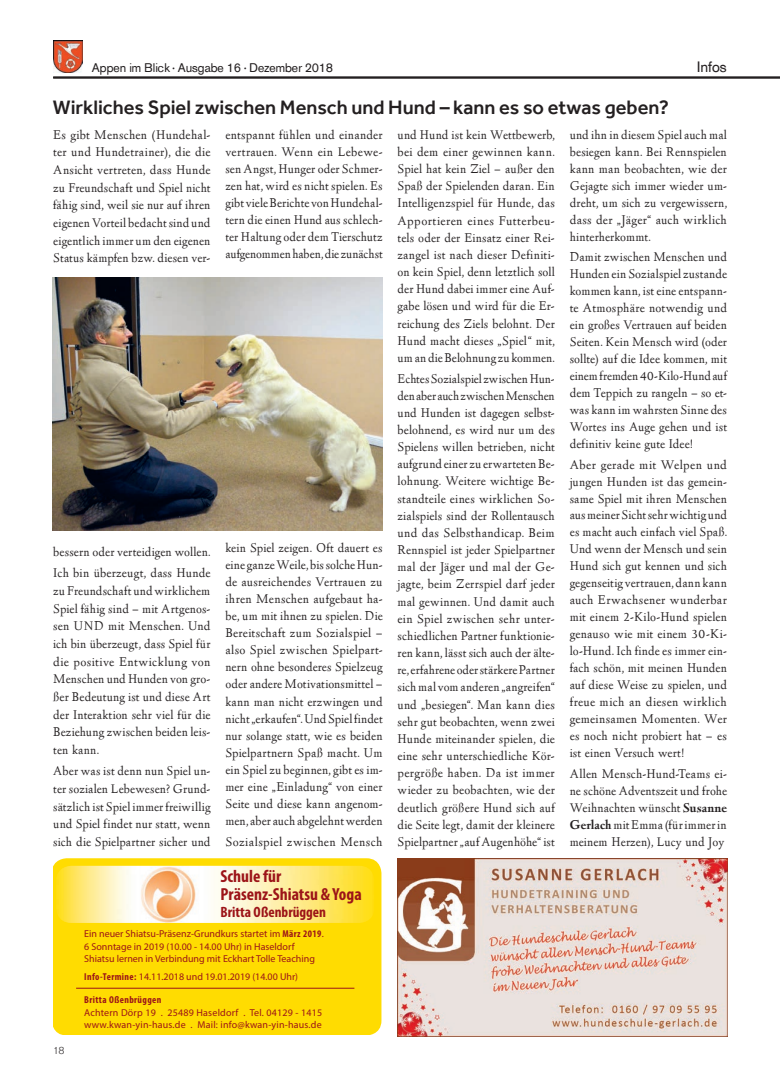
<style>
.page{position:relative;width:780px;height:1088px;background:#fff}
.page>*{position:absolute;margin:0;border:0;box-sizing:border-box;transform-origin:0 0}
.t1{font:500 20px "Effra";color:#231f20}
.t2{font:700 condensed 17.5px/17.5px "Myriad Pro";color:#9c1418}
.t3{font:700 condensed 15px "Myriad Pro";color:#9c1418}
.t4{font:15px "A750 Sans";color:#231f20}
.t5{font:12.5px/17.1px "D690 Roman";letter-spacing:.02em;color:#231f20;text-align:justify;scale:.96 1}
.t6{font:12.5px/17px "D690 Roman";letter-spacing:.02em;color:#231f20;text-align:justify}
.t7{font:12.5px/17.1px "D690 Roman";letter-spacing:.02em;color:#231f20;text-align:justify;scale:.95 1}
.t8{font:12.5px "A750 Sans";color:#231f20}
.t9{font:12.5px "D690 Roman";letter-spacing:.045em;color:#231f20}
.t10{font:10px/12.5px "Myriad Pro";color:#9c1418}
.t11{font:10px/12.5px "Myriad Pro";letter-spacing:.02em;color:#9c1418}
.t12{font:700 condensed 10px "Myriad Pro";letter-spacing:.04em;color:#9c1418}
.t13{font:300 10px "A750 Sans";color:#231f20}
.s1{font-weight:700}
.s2{font-weight:700;font-stretch:condensed}
</style>
<div class="page">
<hr style="left:53px;top:77px;width:727px;height:1px;background:#231f20">
<img style="left:53px;top:40px;width:30px;height:32px">
<div style="left:53px;top:858px;width:328px;height:177px;background:#ffdc01"></div>
<img style="left:56px;top:866px;width:318px;height:57px">
<hr style="left:76px;top:988px;width:278px;height:1px;background:#9c1418">
<img style="left:53px;top:278px;width:329px;height:252px">
<img style="left:397px;top:859px;width:330px;height:177px">
<p class="t8" style="left:92px;top:60px;width:243px">Appen im Blick · Ausgabe 16 · Dezember 2018</p>
<p class="t4" style="left:697px;top:58px;width:31px">Infos</p>
<h1 class="t1" style="left:53px;top:95px;width:617px">Wirkliches Spiel zwischen Mensch und Hund – kann es so etwas geben?</h1>
<p class="t6" style="left:53px;top:126px;width:159px;line-height:17.6px">Es gibt Menschen (Hundehal&shy;ter und Hundetrainer), die die Ansicht vertreten, dass Hunde zu Freundschaft und Spiel nicht fähig sind, weil sie nur auf ihren eigenen Vorteil bedacht sind und eigentlich immer um den eigenen Status kämpfen bzw. diesen ver-</p>
<p class="t5" style="left:397px;top:126px;width:165px">und Hund ist kein Wettbewerb, bei dem einer gewinnen kann.<br>Spiel hat kein Ziel – außer den Spaß der Spielenden daran. Ein Intelligenzspiel für Hunde, das Apportieren eines Futterbeu&shy;tels oder der Einsatz einer Rei&shy;zangel ist nach dieser Definiti&shy;on kein Spiel, denn letztlich soll der Hund dabei immer eine Auf&shy;gabe lösen und wird für die Er&shy;reichung des Ziels belohnt. Der Hund macht dieses „Spiel“ mit, um an die Belohnung zu kommen.</p>
<p class="t7" style="left:397px;top:370px;width:167px">Echtes Sozialspiel zwischen Hun&shy;den aber auch zwischen Menschen und Hunden ist dagegen selbst&shy;belohnend, es wird nur um des Spielens willen betrieben, nicht aufgrund einer zu erwarteten Be&shy;lohnung. Weitere wichtige Be&shy;standteile eines wirklichen So&shy;zialspiels sind der Rollentausch und das Selbsthandicap. Beim Rennspiel ist jeder Spielpartner mal der Jäger und mal der Ge&shy;jagte, beim Zerrspiel darf jeder mal gewinnen. Und damit auch ein Spiel zwischen sehr unter&shy;schiedlichen Partner funktionie&shy;ren kann, lässt sich auch der älte&shy;re, erfahrene oder stärkere Partner sich mal vom anderen „angreifen“ und „besiegen“. Man kann dies sehr gut beobachten, wenn zwei Hunde miteinander spielen, die eine sehr unterschiedliche Kör&shy;pergröße haben. Da ist immer wieder zu beobachten, wie der deutlich größere Hund sich auf die Seite legt, damit der kleinere Spielpartner „auf Augenhöhe“ ist</p>
<p class="t5" style="left:569px;top:126px;width:165px">und ihn in diesem Spiel auch mal besiegen kann. Bei Rennspielen kann man beobachten, wie der Gejagte sich immer wieder um&shy;dreht, um sich zu vergewissern, dass der „Jäger“ auch wirklich hinterherkommt.</p>
<p class="t5" style="left:569px;top:249px;width:165px">Damit zwischen Menschen und Hunden ein Sozialspiel zustande kommen kann, ist eine entspann&shy;te Atmosphäre notwendig und ein großes Vertrauen auf beiden Seiten. Kein Mensch wird (oder sollte) auf die Idee kommen, mit einem fremden 40-Kilo-Hund auf dem Teppich zu rangeln – so et&shy;was kann im wahrsten Sinne des Wortes ins Auge gehen und ist definitiv keine gute Idee!</p>
<p class="t6" style="left:569px;top:456px;width:159px">Aber gerade mit Welpen und jungen Hunden ist das gemein&shy;same Spiel mit ihren Menschen aus meiner Sicht sehr wichtig und es macht auch einfach viel Spaß.<br>Und wenn der Mensch und sein Hund sich gut kennen und sich gegenseitig vertrauen, dann kann auch Erwachsener wunderbar mit einem 2-Kilo-Hund spielen genauso wie mit einem 30-Ki&shy;lo-Hund. Ich finde es immer ein&shy;fach schön, mit meinen Hunden auf diese Weise zu spielen, und freue mich an diesen wirklich gemeinsamen Momenten. Wer es noch nicht probiert hat – es ist einen Versuch wert!</p>
<p class="t6" style="left:569px;top:765px;width:159px">Allen Mensch-Hund-Teams ei&shy;ne schöne Adventszeit und frohe Weihnachten wünscht <span class="s1">Susanne Gerlach</span> mit Emma (für immer in meinem Herzen), Lucy und Joy</p>
<p class="t6" style="left:225px;top:126px;width:159px">entspannt fühlen und einander vertrauen. Wenn ein Lebewe&shy;sen Angst, Hunger oder Schmer&shy;zen hat, wird es nicht spielen. Es gibt viele Berichte von Hundehal&shy;tern die einen Hund aus schlech&shy;ter Haltung oder dem Tierschutz aufgenommen haben, die zunächst</p>
<p class="t5" style="left:225px;top:539px;width:165px">kein Spiel zeigen. Oft dauert es eine ganze Weile, bis solche Hun&shy;de ausreichendes Vertrauen zu ihren Menschen aufgebaut ha&shy;be, um mit ihnen zu spielen. Die Bereitschaft zum Sozialspiel – also Spiel zwischen Spielpart&shy;nern ohne besonderes Spielzeug oder andere Motivationsmittel – kann man nicht erzwingen und nicht „erkaufen“. Und Spiel findet nur solange statt, wie es beiden Spielpartnern Spaß macht. Um ein Spiel zu beginnen, gibt es im&shy;mer eine „Einladung“ von einer Seite und diese kann angenom&shy;men, aber auch abgelehnt werden</p>
<p class="t9" style="left:225px;top:834px;width:159px">Sozialspiel zwischen Mensch</p>
<p class="t5" style="left:53px;top:542px;width:165px;line-height:21.2px">bessern oder verteidigen wollen.<br>Ich bin überzeugt, dass Hunde</p>
<p class="t5" style="left:53px;top:582px;width:165px;line-height:17.6px">zu Freundschaft und wirklichem Spiel fähig sind – mit Artgenos&shy;sen UND mit Menschen. Und ich bin überzeugt, dass Spiel für die positive Entwicklung von Menschen und Hunden von gro&shy;ßer Bedeutung ist und diese Art der Interaktion sehr viel für die Beziehung zwischen beiden leis&shy;ten kann.</p>
<p class="t5" style="left:53px;top:762px;width:165px;line-height:17.6px">Aber was ist denn nun Spiel un&shy;ter sozialen Lebewesen? Grund&shy;sätzlich ist Spiel immer freiwillig und Spiel findet nur statt, wenn sich die Spielpartner sicher und</p>
<p class="t13" style="left:53px;top:1045px;width:13px">18</p>
<h2 class="t2" style="left:220px;top:867px;width:143px">Schule für<br>Präsenz-Shiatsu &amp; Yoga</h2>
<p class="t3" style="left:220px;top:903px;width:107px">Britta Oßenbrüggen</p>
<p class="t10" style="left:84px;top:927px;width:241px">Ein neuer Shiatsu-Präsenz-Grundkurs startet im <span class="s2">März 2019</span>.<br>6 Sonntage in 2019 (10.00 - 14.00 Uhr) in Haseldorf<br>Shiatsu lernen in Verbindung mit Eckhart Tolle Teaching</p>
<p class="t10" style="left:84px;top:970px;width:215px"><span class="s2">Info-Termine:</span> 14.11.2018 und 19.01.2019 (14.00 Uhr)</p>
<p class="t12" style="left:84px;top:994px;width:79px">Britta Oßenbrüggen</p>
<p class="t11" style="left:84px;top:1006px;width:239px">Achtern Dörp 19 . 25489 Haseldorf . Tel. 04129 - 1415 www.kwan-yin-haus.de . Mail: info@kwan-yin-haus.de</p>
</div>
